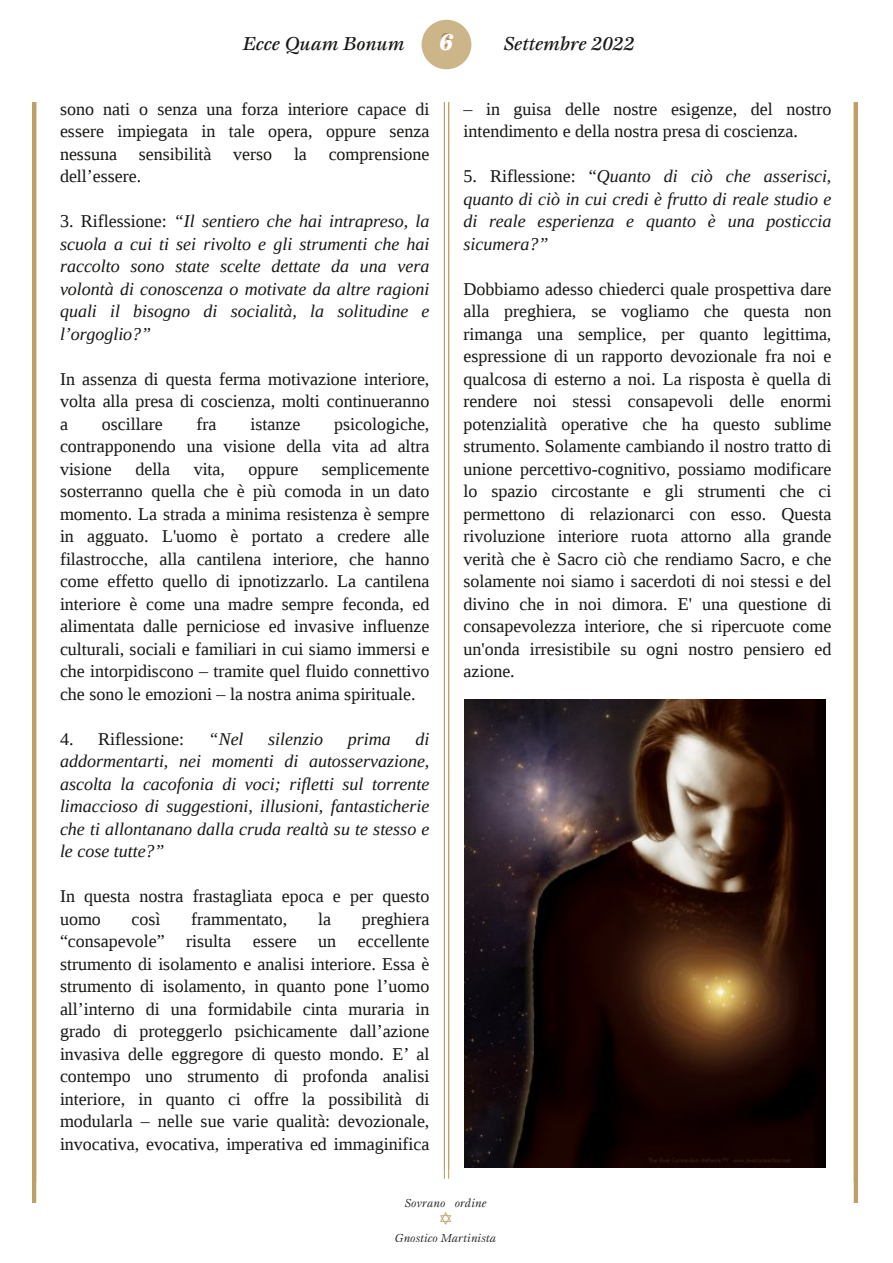
<style>
.page{position:relative;width:893px;height:1263px;background:#fff}
.page>*{position:absolute;margin:0;border:0;box-sizing:border-box;transform-origin:0 0}
.t1{font:italic 900 24px "Esprit Std";color:#fff}
.t2{font:700 21px "DejaVu Sans Mono";color:#bea066}
.t3{font:italic 500 19.5px "Esprit Std";color:#181715}
.t4{font:18px/22.5px "Liberation Serif";color:#181715;text-align:justify}
.t5{font:italic 18px/22.5px "Liberation Serif";color:#181715;text-align:justify}
.t6{font:italic 12px "Esprit Std";color:#181715}
.s1{font-family:"Arial";font-weight:400;font-style:normal;font-size:18px;color:#181715}
.s2{font-style:normal}
</style>
<div class="page">
<div style="left:422px;top:20px;width:49px;height:49px;background:#ccb588;border-radius:50%"></div>
<hr style="left:32px;top:102px;width:4px;height:1080px;background:#bea066">
<hr style="left:854px;top:102px;width:4px;height:1080px;background:#bea066">
<hr style="left:448px;top:102px;width:1px;height:1077px;background:#bea066">
<hr style="left:444px;top:102px;width:1px;height:1077px;background:#bea066">
<img style="left:465px;top:699px;width:361px;height:468px">
<p class="t3" style="left:243px;top:35px;width:163px">Ecce Quam Bonum</p>
<h1 class="t1" style="left:439px;top:32px;width:16px">6<span class="s1">6</span></h1>
<p class="t3" style="left:504px;top:35px;width:132px">Settembre 2022</p>
<p class="t4" style="left:60px;top:97px;width:371px">sono nati o senza una forza interiore capace di essere impiegata in tale opera, oppure senza nessuna sensibilità verso la comprensione dell’essere.</p>
<p class="t5" style="left:60px;top:210px;width:371px"><span class="s2">3. Riflessione:</span> “Il sentiero che hai intrapreso, la scuola a cui ti sei rivolto e gli strumenti che hai raccolto sono state scelte dettate da una vera volontà di conoscenza o motivate da altre ragioni quali il bisogno di socialità, la solitudine e l’orgoglio?”</p>
<p class="t4" style="left:60px;top:367px;width:371px">In assenza di questa ferma motivazione interiore, volta alla presa di coscienza, molti continueranno a</p>
<p class="t4" style="left:102px;top:412px;width:62px">oscillare</p>
<p class="t4" style="left:197px;top:412px;width:21px">fra</p>
<p class="t4" style="left:250px;top:412px;width:51px">istanze</p>
<p class="t4" style="left:60px;top:412px;width:371px;text-indent:274px">psicologiche, contrapponendo una visione della vita ad altra visione</p>
<p class="t4" style="left:60px;top:457px;width:371px;text-indent:262px">semplicemente sosterranno quella che è più comoda in un dato momento. La strada a minima resistenza è sempre in agguato. L'uomo è portato a credere alle filastrocche, alla cantilena interiore, che hanno come effetto quello di ipnotizzarlo. La cantilena interiore è come una madre sempre feconda, ed alimentata dalle perniciose ed invasive influenze culturali, sociali e familiari in cui siamo immersi e che intorpidiscono – tramite quel fluido connettivo che sono le emozioni – la nostra anima spirituale.</p>
<p class="t4" style="left:60px;top:727px;width:125px">4. Riflessione:</p>
<p class="t5" style="left:209px;top:727px;width:36px">“Nel</p>
<p class="t5" style="left:268px;top:727px;width:56px">silenzio</p>
<p class="t5" style="left:348px;top:727px;width:45px">prima</p>
<p class="t4" style="left:135px;top:457px;width:36px">della</p>
<p class="t4" style="left:194px;top:457px;width:33px">vita,</p>
<p class="t4" style="left:248px;top:457px;width:51px">oppure</p>
<p class="t5" style="left:60px;top:727px;width:371px;text-indent:355px">di addormentarti, nei momenti di autosservazione, ascolta la cacofonia di voci; rifletti sul torrente limaccioso di suggestioni, illusioni, fantasticherie che ti allontanano dalla cruda realtà su te stesso e le cose tutte?”</p>
<p class="t4" style="left:60px;top:885px;width:371px">In questa nostra frastagliata epoca e per questo uomo</p>
<p class="t4" style="left:132px;top:907px;width:30px">così</p>
<p class="t4" style="left:191px;top:907px;width:98px">frammentato,</p>
<p class="t4" style="left:318px;top:907px;width:14px">la</p>
<p class="t4" style="left:60px;top:907px;width:371px;text-indent:302px">preghiera “consapevole” risulta essere un eccellente strumento di isolamento e analisi interiore. Essa è strumento di isolamento, in quanto pone l’uomo all’interno di una formidabile cinta muraria in grado di proteggerlo psichicamente dall’azione invasiva delle eggregore di questo mondo. E’ al contempo uno strumento di profonda analisi interiore, in quanto ci offre la possibilità di modularla – nelle sue varie qualità: devozionale, invocativa, evocativa, imperativa ed immaginifica</p>
<p class="t4" style="left:463px;top:97px;width:369px">– in guisa delle nostre esigenze, del nostro intendimento e della nostra presa di coscienza.</p>
<p class="t5" style="left:463px;top:165px;width:369px"><span class="s2">5. Riflessione: “</span>Quanto di ciò che asserisci, quanto di ciò in cui credi è frutto di reale studio e di reale esperienza e quanto è una posticcia sicumera?”</p>
<p class="t4" style="left:463px;top:277px;width:369px">Dobbiamo adesso chiederci quale prospettiva dare alla preghiera, se vogliamo che questa non rimanga una semplice, per quanto legittima, espressione di un rapporto devozionale fra noi e qualcosa di esterno a noi. La risposta è quella di rendere noi stessi consapevoli delle enormi potenzialità operative che ha questo sublime strumento. Solamente cambiando il nostro tratto di unione percettivo-cognitivo, possiamo modificare lo spazio circostante e gli strumenti che ci permettono di relazionarci con esso. Questa rivoluzione interiore ruota attorno alla grande verità che è Sacro ciò che rendiamo Sacro, e che solamente noi siamo i sacerdoti di noi stessi e del divino che in noi dimora. E' una questione di consapevolezza interiore, che si ripercuote come un'onda irresistibile su ogni nostro pensiero ed azione.</p>
<p class="t6" style="left:405px;top:1198px;width:83px">Sovrano ordine</p>
<p class="t2" style="left:439px;top:1206px;width:14px">✡</p>
<p class="t6" style="left:395px;top:1233px;width:103px">Gnostico Martinista</p>
</div>
